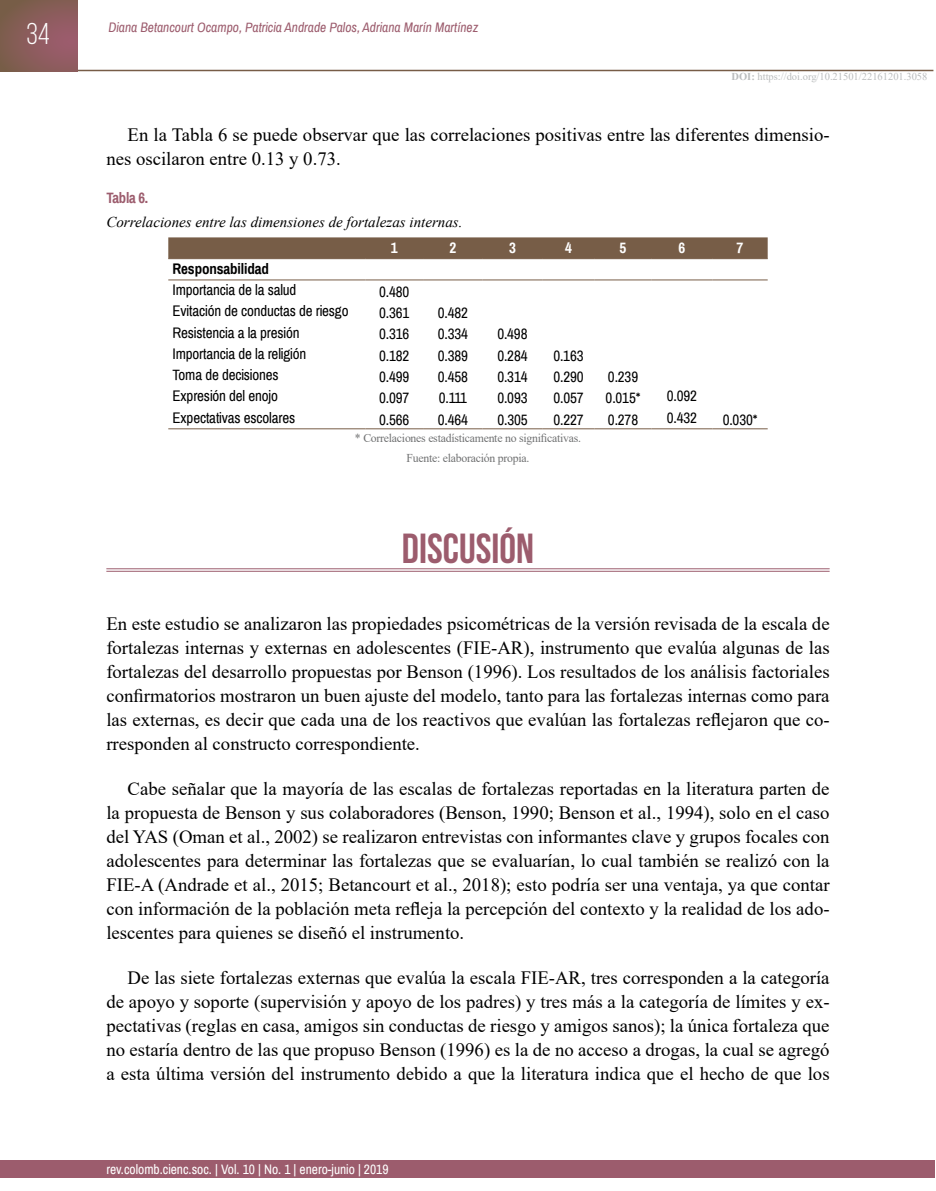
<style>
.page{position:relative;width:936px;height:1191px;background:#fff}
.page>*{position:absolute;margin:0;border:0;box-sizing:border-box;transform-origin:0 0}
.t1{font:700 42px "Bebas Neue";color:#9c5c6d}
.t2{font:30px "Bebas Neue";color:#fff}
.t3{font:18.75px/24px "Times New Roman";color:#000;text-align:justify}
.t4{font:15px "Archivo Narrow";letter-spacing:-.01em;color:#000}
.t5{font:italic 15px "Times New Roman";color:#000}
.t6{font:700 15px "Archivo Narrow";letter-spacing:-.01em;color:#000}
.t7{font:700 15px "Archivo Narrow";letter-spacing:-.02em;color:#9c5c6d}
.t8{font:700 15px "Archivo Narrow";color:#fff}
.t9{font:italic 13.5px "Archivo Narrow";color:#9c5c6d}
.t10{font:13.5px "Archivo Narrow";color:#fff}
.t11{font:12px/19.2px "Times New Roman";letter-spacing:-.02em;color:#707172;text-align:center}
.t12{font:10.5px "Times New Roman";color:#bbbdbe}
.s1{font-weight:700}
</style>
<div class="page">
<div style="left:0;top:1160px;width:934px;height:18px;background:#9c5c6d"></div>
<hr style="left:77px;top:70px;width:856px;height:1px;background:#775d47">
<div style="left:0;top:0;width:78px;height:71px;background:linear-gradient(to right,#7c5d4c,#985c68)"></div>
<hr style="left:106px;top:568px;width:723px;height:1px;background:#9c5c6d">
<hr style="left:106px;top:571px;width:723px;height:1px;background:#9c5c6d">
<div style="left:168px;top:237px;width:599px;height:21px;background:#775d47"></div>
<hr style="left:168px;top:428px;width:197px;height:1px;background:#775d47">
<hr style="left:365px;top:428px;width:58px;height:1px;background:#775d47">
<hr style="left:423px;top:428px;width:59px;height:1px;background:#775d47">
<hr style="left:482px;top:428px;width:60px;height:1px;background:#775d47">
<hr style="left:542px;top:428px;width:52px;height:1px;background:#775d47">
<hr style="left:594px;top:428px;width:57px;height:1px;background:#775d47">
<hr style="left:651px;top:428px;width:61px;height:1px;background:#775d47">
<hr style="left:712px;top:428px;width:55px;height:1px;background:#775d47">
<hr style="left:168px;top:258px;width:197px;height:1px;background:#775d47">
<hr style="left:365px;top:258px;width:58px;height:1px;background:#775d47">
<hr style="left:423px;top:258px;width:59px;height:1px;background:#775d47">
<hr style="left:482px;top:258px;width:60px;height:1px;background:#775d47">
<hr style="left:542px;top:258px;width:52px;height:1px;background:#775d47">
<hr style="left:594px;top:258px;width:57px;height:1px;background:#775d47">
<hr style="left:651px;top:258px;width:61px;height:1px;background:#775d47">
<hr style="left:712px;top:258px;width:55px;height:1px;background:#775d47">
<hr style="left:168px;top:279px;width:197px;height:1px;background:#775d47">
<hr style="left:365px;top:279px;width:58px;height:1px;background:#775d47">
<hr style="left:423px;top:279px;width:59px;height:1px;background:#775d47">
<hr style="left:482px;top:279px;width:60px;height:1px;background:#775d47">
<hr style="left:542px;top:279px;width:52px;height:1px;background:#775d47">
<hr style="left:594px;top:279px;width:57px;height:1px;background:#775d47">
<hr style="left:651px;top:279px;width:61px;height:1px;background:#775d47">
<hr style="left:712px;top:279px;width:55px;height:1px;background:#775d47">
<h2 class="t2" style="left:27px;top:18px;width:25px">34</h2>
<p class="t9" style="left:108px;top:19px;width:371px">Diana Betancourt Ocampo, Patricia Andrade Palos, Adriana Marín Martínez</p>
<p class="t12" style="left:731px;top:69px;width:197px"><span class="s1">DOI:</span> https://doi.org/10.21501/22161201.3058</p>
<p class="t3" style="left:106px;top:122px;width:724px;text-indent:21px">En la Tabla 6 se puede observar que las correlaciones positivas entre las diferentes dimensio&shy;nes oscilaron entre 0.13 y 0.73.</p>
<p class="t7" style="left:106px;top:189px;width:43px">Tabla 6.</p>
<p class="t5" style="left:106px;top:212px;width:357px">Correlaciones entre las dimensiones de fortalezas internas.</p>
<p class="t8" style="left:391px;top:239px;width:8px">1</p>
<p class="t8" style="left:449px;top:239px;width:8px">2</p>
<p class="t8" style="left:509px;top:239px;width:8px">3</p>
<p class="t8" style="left:565px;top:239px;width:8px">4</p>
<p class="t8" style="left:619px;top:239px;width:8px">5</p>
<p class="t8" style="left:678px;top:239px;width:8px">6</p>
<p class="t8" style="left:736px;top:239px;width:8px">7</p>
<p class="t6" style="left:172px;top:259px;width:98px">Responsabilidad</p>
<p class="t4" style="left:172px;top:281px;width:125px">Importancia de la salud</p>
<p class="t4" style="left:379px;top:282px;width:32px">0.480</p>
<p class="t4" style="left:172px;top:302px;width:177px">Evitación de conductas de riesgo</p>
<p class="t4" style="left:379px;top:304px;width:32px">0.361</p>
<p class="t4" style="left:438px;top:304px;width:32px">0.482</p>
<p class="t4" style="left:172px;top:323px;width:129px">Resistencia a la presión</p>
<p class="t4" style="left:379px;top:325px;width:32px">0.316</p>
<p class="t4" style="left:438px;top:325px;width:32px">0.334</p>
<p class="t4" style="left:497px;top:325px;width:32px">0.498</p>
<p class="t4" style="left:172px;top:344px;width:135px">Importancia de la religión</p>
<p class="t4" style="left:379px;top:346px;width:32px">0.182</p>
<p class="t4" style="left:438px;top:346px;width:32px">0.389</p>
<p class="t4" style="left:497px;top:346px;width:32px">0.284</p>
<p class="t4" style="left:553px;top:346px;width:32px">0.163</p>
<p class="t4" style="left:172px;top:366px;width:108px">Toma de decisiones</p>
<p class="t4" style="left:379px;top:368px;width:32px">0.499</p>
<p class="t4" style="left:438px;top:368px;width:32px">0.458</p>
<p class="t4" style="left:497px;top:368px;width:32px">0.314</p>
<p class="t4" style="left:553px;top:368px;width:32px">0.290</p>
<p class="t4" style="left:608px;top:368px;width:32px">0.239</p>
<p class="t4" style="left:172px;top:387px;width:107px">Expresión del enojo</p>
<p class="t4" style="left:379px;top:389px;width:32px">0.097</p>
<p class="t4" style="left:438px;top:389px;width:30px">0.111</p>
<p class="t4" style="left:497px;top:389px;width:32px">0.093</p>
<p class="t4" style="left:553px;top:389px;width:32px">0.057</p>
<p class="t4" style="left:605px;top:389px;width:36px">0.015*</p>
<p class="t4" style="left:666px;top:387px;width:32px">0.092</p>
<p class="t4" style="left:172px;top:408px;width:124px">Expectativas escolares</p>
<p class="t4" style="left:379px;top:410px;width:32px">0.566</p>
<p class="t4" style="left:438px;top:410px;width:32px">0.464</p>
<p class="t4" style="left:497px;top:410px;width:32px">0.305</p>
<p class="t4" style="left:553px;top:410px;width:32px">0.227</p>
<p class="t4" style="left:608px;top:410px;width:32px">0.278</p>
<p class="t4" style="left:666px;top:408px;width:32px">0.432</p>
<p class="t4" style="left:722px;top:410px;width:36px">0.030*</p>
<p class="t11" style="left:355px;top:428px;width:227px">* Correlaciones estadísticamente no significativas.<br>Fuente: elaboración propia.</p>
<h1 class="t1" style="left:402px;top:525px;width:134px">DISCUSIÓN</h1>
<p class="t3" style="left:106px;top:610px;width:724px">En este estudio se analizaron las propiedades psicométricas de la versión revisada de la escala de fortalezas internas y externas en adolescentes (FIE-AR), instrumento que evalúa algunas de las fortalezas del desarrollo propuestas por Benson (1996). Los resultados de los análisis factoriales confirmatorios mostraron un buen ajuste del modelo, tanto para las fortalezas internas como para las externas, es decir que cada una de los reactivos que evalúan las fortalezas reflejaron que co&shy;rresponden al constructo correspondiente.</p>
<p class="t3" style="left:106px;top:776px;width:724px;text-indent:21px">Cabe señalar que la mayoría de las escalas de fortalezas reportadas en la literatura parten de la propuesta de Benson y sus colaboradores (Benson, 1990; Benson et al., 1994), solo en el caso del YAS (Oman et al., 2002) se realizaron entrevistas con informantes clave y grupos focales con adolescentes para determinar las fortalezas que se evaluarían, lo cual también se realizó con la FIE-A (Andrade et al., 2015; Betancourt et al., 2018); esto podría ser una ventaja, ya que contar con información de la población meta refleja la percepción del contexto y la realidad de los ado&shy;lescentes para quienes se diseñó el instrumento.</p>
<p class="t3" style="left:106px;top:965px;width:724px;text-indent:21px">De las siete fortalezas externas que evalúa la escala FIE-AR, tres corresponden a la categoría de apoyo y soporte (supervisión y apoyo de los padres) y tres más a la categoría de límites y ex&shy;pectativas (reglas en casa, amigos sin conductas de riesgo y amigos sanos); la única fortaleza que no estaría dentro de las que propuso Benson (1996) es la de no acceso a drogas, la cual se agregó a esta última versión del instrumento debido a que la literatura indica que el hecho de que los</p>
<p class="t10" style="left:106px;top:1160px;width:284px">rev.colomb.cienc.soc. | Vol. 10 | No. 1 | enero-junio | 2019</p>
</div>
